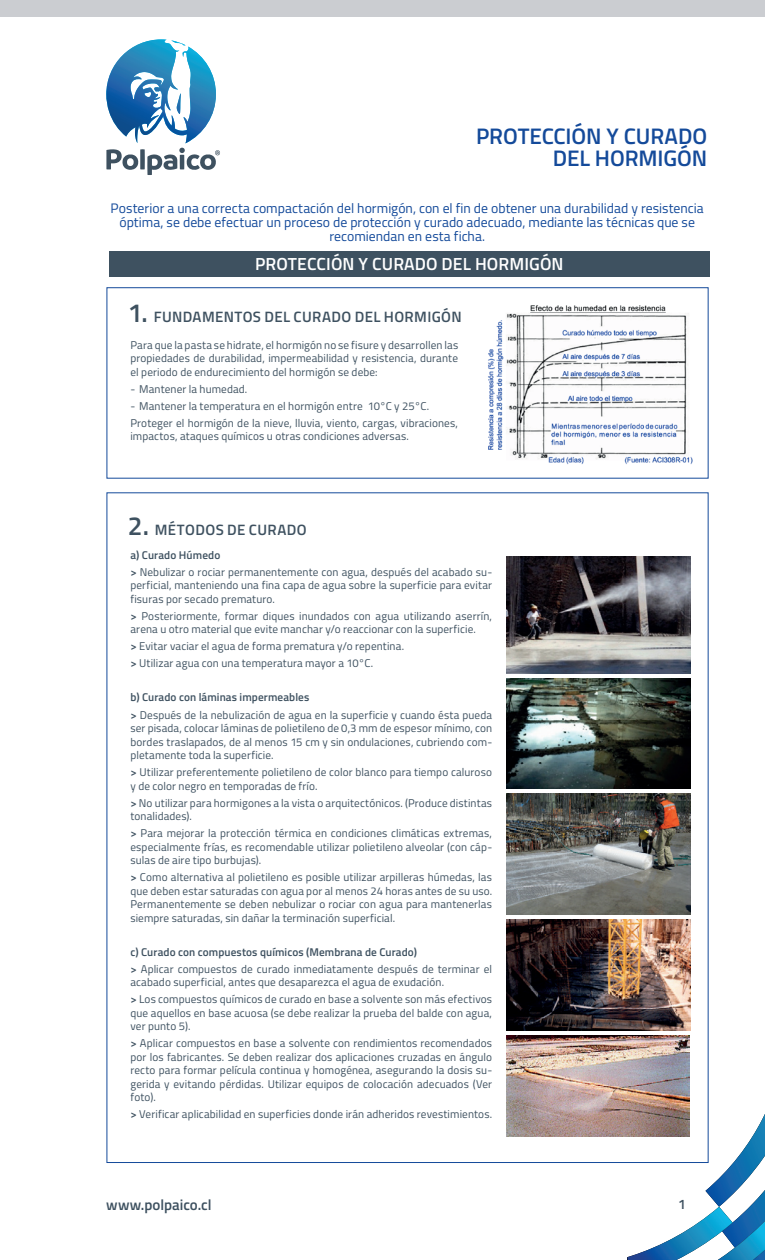
<style>
.page{position:relative;width:765px;height:1260px;background:#fff}
.page>*{position:absolute;margin:0;border:0;box-sizing:border-box;transform-origin:0 0}
.t1{font:600 22.5px/22px "Titillium";letter-spacing:-.005em;color:#144a9a;text-align:right}
.t2{font:600 17.5px "Titillium";letter-spacing:.005em;color:#fff}
.t3{font:600 15px "Titillium";letter-spacing:.025em;color:#3e5160}
.t4{font:600 15px "Titillium";letter-spacing:-.005em;color:#3e5160}
.t5{font:13.75px/14px "Titillium";color:#144a9a;text-align:center}
.t6{font:600 13.75px "Titillium";color:#3e5160}
.t7{font:11.25px/13.5px "Titillium";letter-spacing:.01em;color:#3e5160}
.s1{font-size:26.25px}
.s2{font-weight:600}
</style>
<div class="page">
<svg style="left:628px;top:1101px;width:137px;height:159px"></svg>
<div style="left:0;top:0;width:765px;height:17px;background:#cbcdd1"></div>
<div style="left:109px;top:252px;width:601px;height:25px;background:#3e5160"></div>
<svg style="left:106px;top:143px;width:114px;height:32px"></svg>
<img style="left:106px;top:39px;width:110px;height:104px">
<img style="left:171px;top:40px;width:15px;height:6px">
<img style="left:177px;top:94px;width:4px;height:20px">
<img style="left:488px;top:305px;width:205px;height:160px">
<img style="left:507px;top:556px;width:183px;height:118px">
<img style="left:507px;top:679px;width:183px;height:110px">
<img style="left:507px;top:794px;width:183px;height:121px">
<img style="left:507px;top:1035px;width:183px;height:102px">
<img style="left:507px;top:920px;width:183px;height:111px">
<h1 class="t1" style="left:476px;top:124px;width:233px">PROTECCIÓN Y CURADO<br>DEL HORMIGÓN</h1>
<p class="t5" style="left:111px;top:200px;width:595px">Posterior a una correcta compactación del hormigón, con el fin de obtener una durabilidad y resistencia óptima, se debe efectuar un proceso de protección y curado adecuado, mediante las técnicas que se recomiendan en esta ficha.</p>
<h2 class="t2" style="left:255px;top:251px;width:310px">PROTECCIÓN Y CURADO DEL HORMIGÓN</h2>
<h3 class="t3" style="left:128px;top:306px;width:335px"><span class="s1">1.</span> FUNDAMENTOS DEL CURADO DEL HORMIGÓN</h3>
<p class="t7" style="left:130px;top:337px;width:329px;text-align:justify">Para que la pasta se hidrate, el hormigón no se fisure y desarrollen las propiedades de durabilidad, impermeabilidad y resistencia, durante el periodo de endurecimiento del hormigón se debe:</p>
<p class="t7" style="left:130px;top:381px;width:118px">- Mantener la humedad.</p>
<p class="t7" style="left:130px;top:397px;width:329px;line-height:17px">- Mantener la temperatura en el hormigón entre 10°C y 25°C.<br>Proteger el hormigón de la nieve, lluvia, viento, cargas, vibraciones,</p>
<p class="t7" style="left:130px;top:429px;width:280px">impactos, ataques químicos u otras condiciones adversas.</p>
<h3 class="t3" style="left:128px;top:518px;width:180px"><span class="s1">2.</span> MÉTODOS DE CURADO</h3>
<p class="t7" style="left:130px;top:546px;width:363px;line-height:17px"><span class="s2">a) Curado Húmedo<br>&gt;</span> Nebulizar o rociar permanentemente con agua, después del acabado su-</p>
<p class="t7" style="left:130px;top:578px;width:363px">perficial, manteniendo una fina capa de agua sobre la superficie para evitar fisuras por secado prematuro.</p>
<p class="t7" style="left:130px;top:609px;width:363px"><span class="s2">&gt;</span> Posteriormente, formar diques inundados con agua utilizando aserrín, arena u otro material que evite manchar y/o reaccionar con la superficie.</p>
<p class="t7" style="left:130px;top:637px;width:275px;line-height:17px"><span class="s2">&gt;</span> Evitar vaciar el agua de forma prematura y/o repentina. <span class="s2">&gt;</span> Utilizar agua con una temperatura mayor a 10°C.</p>
<p class="t7" style="left:130px;top:688px;width:363px;line-height:17px"><span class="s2">b) Curado con láminas impermeables<br>&gt;</span> Después de la nebulización de agua en la superficie y cuando ésta pueda</p>
<p class="t7" style="left:130px;top:721px;width:363px;text-align:justify">ser pisada, colocar láminas de polietileno de 0,3 mm de espesor mínimo, con bordes traslapados, de al menos 15 cm y sin ondulaciones, cubriendo com&shy;pletamente toda la superficie.</p>
<p class="t7" style="left:130px;top:765px;width:363px"><span class="s2">&gt;</span> Utilizar preferentemente polietileno de color blanco para tiempo caluroso y de color negro en temporadas de frío.</p>
<p class="t7" style="left:130px;top:795px;width:363px"><span class="s2">&gt;</span> No utilizar para hormigones a la vista o arquitectónicos. (Produce distintas tonalidades).</p>
<p class="t7" style="left:130px;top:826px;width:363px;text-align:justify"><span class="s2">&gt;</span> Para mejorar la protección térmica en condiciones climáticas extremas, especialmente frías, es recomendable utilizar polietileno alveolar (con cáp&shy;sulas de aire tipo burbujas).</p>
<p class="t7" style="left:130px;top:870px;width:363px;text-align:justify"><span class="s2">&gt;</span> Como alternativa al polietileno es posible utilizar arpilleras húmedas, las que deben estar saturadas con agua por al menos 24 horas antes de su uso.<br>Permanentemente se deben nebulizar o rociar con agua para mantenerlas siempre saturadas, sin dañar la terminación superficial.</p>
<p class="t7" style="left:130px;top:943px;width:363px;line-height:17px"><span class="s2">c) Curado con compuestos químicos (Membrana de Curado)<br>&gt;</span> Aplicar compuestos de curado inmediatamente después de terminar el</p>
<p class="t7" style="left:130px;top:973px;width:363px;line-height:17px">acabado superficial, antes que desaparezca el agua de exudación.<br><span class="s2">&gt;</span> Los compuestos químicos de curado en base a solvente son más efectivos</p>
<p class="t7" style="left:130px;top:1006px;width:363px">que aquellos en base acuosa (se debe realizar la prueba del balde con agua, ver punto 5).</p>
<p class="t7" style="left:130px;top:1036px;width:363px;text-align:justify"><span class="s2">&gt;</span> Aplicar compuestos en base a solvente con rendimientos recomendados por los fabricantes. Se deben realizar dos aplicaciones cruzadas en ángulo recto para formar película continua y homogénea, asegurando la dosis su&shy;gerida y evitando pérdidas. Utilizar equipos de colocación adecuados (Ver foto).</p>
<p class="t7" style="left:130px;top:1107px;width:363px"><span class="s2">&gt;</span> Verificar aplicabilidad en superficies donde irán adheridos revestimientos.</p>
<h3 class="t4" style="left:106px;top:1193px;width:107px">www.polpaico.cl</h3>
<p class="t6" style="left:678px;top:1193px;width:9px">1</p>
</div>
